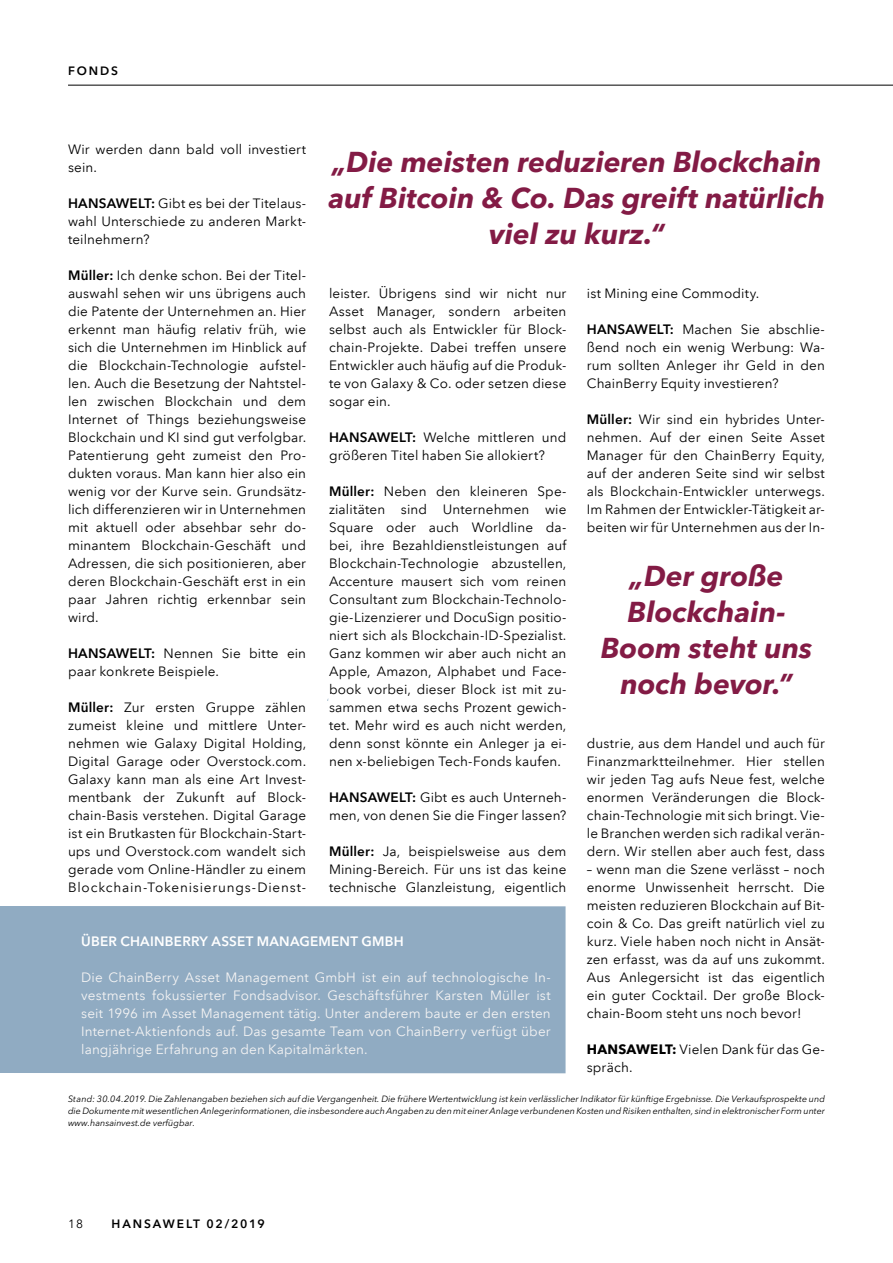
<style>
.page{position:relative;width:893px;height:1263px;background:#fff}
.page>*{position:absolute;margin:0;border:0;box-sizing:border-box;transform-origin:0 0}
.t1{font:italic 700 28.5px/36px "Avenir Next LT Pro";color:#831b45;text-align:center}
.t2{font:13.5px/18px "Avenir Next LT Pro";letter-spacing:.01em;color:#000;text-align:justify}
.t3{font:13.5px/18px "Avenir Next LT Pro";letter-spacing:.01em;color:#f5f4f4;text-align:justify}
.t4{font:600 13.5px "Avenir Next LT Pro";letter-spacing:.015em;color:#fff}
.t5{font:600 12px "Avenir Next LT Pro";letter-spacing:.15em;color:#000}
.t6{font:12px "Avenir Next LT Pro";color:#000}
.t7{font:italic 9px/12px "Avenir Next LT Pro";color:#000;text-align:justify}
.s1{font-weight:600}
.s2{font-weight:700}
</style>
<div class="page">
<hr style="left:68px;top:85px;width:825px;height:1px;background:#000">
<div style="left:0;top:906px;width:566px;height:167px;background:#90abc2"></div>
<p class="t5" style="left:68px;top:64px;width:51px">FONDS</p>
<p class="t2" style="left:68px;top:140px;width:240px">Wir werden dann bald voll investiert sein.</p>
<p class="t2" style="left:68px;top:194px;width:240px"><span class="s1">HANSAWELT:</span> Gibt es bei der Titelaus&shy;wahl Unterschiede zu anderen Markt&shy;teilnehmern?</p>
<p class="t2" style="left:68px;top:266px;width:240px"><span class="s1">Müller:</span> Ich denke schon. Bei der Titel&shy;auswahl sehen wir uns übrigens auch die Patente der Unternehmen an. Hier erkennt man häufig relativ früh, wie sich die Unternehmen im Hinblick auf die Blockchain-Technologie aufstel&shy;len. Auch die Besetzung der Nahtstel&shy;len zwischen Blockchain und dem Internet of Things beziehungsweise Blockchain und KI sind gut verfolgbar.<br>Patentierung geht zumeist den Pro&shy;dukten voraus. Man kann hier also ein wenig vor der Kurve sein. Grundsätz&shy;lich differenzieren wir in Unternehmen mit aktuell oder absehbar sehr do&shy;minantem Blockchain-Geschäft und Adressen, die sich positionieren, aber deren Blockchain-Geschäft erst in ein paar Jahren richtig erkennbar sein wird.</p>
<p class="t2" style="left:68px;top:644px;width:240px"><span class="s1">HANSAWELT:</span> Nennen Sie bitte ein paar konkrete Beispiele.</p>
<p class="t2" style="left:68px;top:698px;width:240px"><span class="s1">Müller:</span> Zur ersten Gruppe zählen zumeist kleine und mittlere Unter&shy;nehmen wie Galaxy Digital Holding, Digital Garage oder Overstock.com.<br>Galaxy kann man als eine Art Invest&shy;mentbank der Zukunft auf Block&shy;chain-Basis verstehen. Digital Garage ist ein Brutkasten für Blockchain-Start&shy;ups und Overstock.com wandelt sich gerade vom Online-Händler zu einem Blockchain-Tokenisierungs-Dienst-</p>
<h1 class="t1" style="left:328px;top:144px;width:498px">„Die meisten reduzieren Blockchain auf Bitcoin &amp; Co. Das greift natürlich viel zu kurz.“</h1>
<p class="t2" style="left:329px;top:284px;width:239px">leister. Übrigens sind wir nicht nur Asset Manager, sondern arbeiten selbst auch als Entwickler für Block&shy;chain-Projekte. Dabei treffen unsere Entwickler auch häufig auf die Produk&shy;te von Galaxy &amp; Co. oder setzen diese sogar ein.</p>
<p class="t2" style="left:329px;top:428px;width:239px"><span class="s1">HANSAWELT:</span> Welche mittleren und größeren Titel haben Sie allokiert?</p>
<p class="t2" style="left:329px;top:482px;width:239px"><span class="s1">Müller:</span> Neben den kleineren Spe&shy;zialitäten sind Unternehmen wie Square oder auch Worldline da&shy;bei, ihre Bezahldienstleistungen auf Blockchain-Technologie abzustellen, Accenture mausert sich vom reinen Consultant zum Blockchain-Technolo&shy;gie-Lizenzierer und DocuSign positio&shy;niert sich als Blockchain-ID-Spezialist.<br>Ganz kommen wir aber auch nicht an Apple, Amazon, Alphabet und Face&shy;book vorbei, dieser Block ist mit zu&shy;sammen etwa sechs Prozent gewich&shy;tet. Mehr wird es auch nicht werden, denn sonst könnte ein Anleger ja ei&shy;nen x-beliebigen Tech-Fonds kaufen.</p>
<p class="t2" style="left:329px;top:788px;width:239px"><span class="s1">HANSAWELT:</span> Gibt es auch Unterneh&shy;men, von denen Sie die Finger lassen?</p>
<p class="t2" style="left:329px;top:842px;width:239px"><span class="s1">Müller:</span> Ja, beispielsweise aus dem Mining-Bereich. Für uns ist das keine technische Glanzleistung, eigentlich</p>
<p class="t2" style="left:587px;top:284px;width:174px">ist Mining eine Commodity.</p>
<p class="t2" style="left:587px;top:320px;width:240px"><span class="s1">HANSAWELT:</span> Machen Sie abschlie&shy;ßend noch ein wenig Werbung: Wa&shy;rum sollten Anleger ihr Geld in den ChainBerry Equity investieren?</p>
<p class="t2" style="left:587px;top:410px;width:240px"><span class="s1">Müller:</span> Wir sind ein hybrides Unter&shy;nehmen. Auf der einen Seite Asset Manager für den ChainBerry Equity, auf der anderen Seite sind wir selbst als Blockchain-Entwickler unterwegs.<br>Im Rahmen der Entwickler-Tätigkeit ar&shy;beiten wir für Unternehmen aus der In-</p>
<h1 class="t1" style="left:601px;top:558px;width:213px">„Der große<br>Blockchain-<br>Boom steht uns noch bevor.”</h1>
<p class="t2" style="left:587px;top:734px;width:240px">dustrie, aus dem Handel und auch für Finanzmarktteilnehmer. Hier stellen wir jeden Tag aufs Neue fest, welche enormen Veränderungen die Block&shy;chain-Technologie mit sich bringt. Vie&shy;le Branchen werden sich radikal verän&shy;dern. Wir stellen aber auch fest, dass</p>
<p class="t2" style="left:587px;top:860px;width:240px">– wenn man die Szene verlässt – noch enorme Unwissenheit herrscht. Die meisten reduzieren Blockchain auf Bit&shy;coin &amp; Co. Das greift natürlich viel zu kurz. Viele haben noch nicht in Ansät&shy;zen erfasst, was da auf uns zukommt.<br>Aus Anlegersicht ist das eigentlich ein guter Cocktail. Der große Block&shy;chain-Boom steht uns noch bevor!</p>
<p class="t2" style="left:587px;top:1040px;width:240px"><span class="s2">HANSAWELT:</span> Vielen Dank für das Ge&shy;spräch.</p>
<p class="t4" style="left:81px;top:933px;width:324px">ÜBER CHAINBERRY ASSET MANAGEMENT GMBH</p>
<p class="t3" style="left:81px;top:968px;width:471px">Die ChainBerry Asset Management GmbH ist ein auf technologische In&shy;vestments fokussierter Fondsadvisor. Geschäftsführer Karsten Müller ist seit 1996 im Asset Management tätig. Unter anderem baute er den ersten Internet-Aktienfonds auf. Das gesamte Team von ChainBerry verfügt über langjährige Erfahrung an den Kapitalmärkten.</p>
<p class="t7" style="left:68px;top:1092px;width:758px">Stand: 30.04.2019. Die Zahlenangaben beziehen sich auf die Vergangenheit. Die frühere Wertentwicklung ist kein verlässlicher Indikator für künftige Ergebnisse. Die Verkaufsprospekte und die Dokumente mit wesentlichen Anlegerinformationen, die insbesondere auch Angaben zu den mit einer Anlage verbundenen Kosten und Risiken enthalten, sind in elektronischer Form unter www.hansainvest.de verfügbar.</p>
<p class="t6" style="left:68px;top:1216px;width:17px">18</p>
<p class="t5" style="left:112px;top:1216px;width:155px">HANSAWELT 02/2019</p>
</div>
